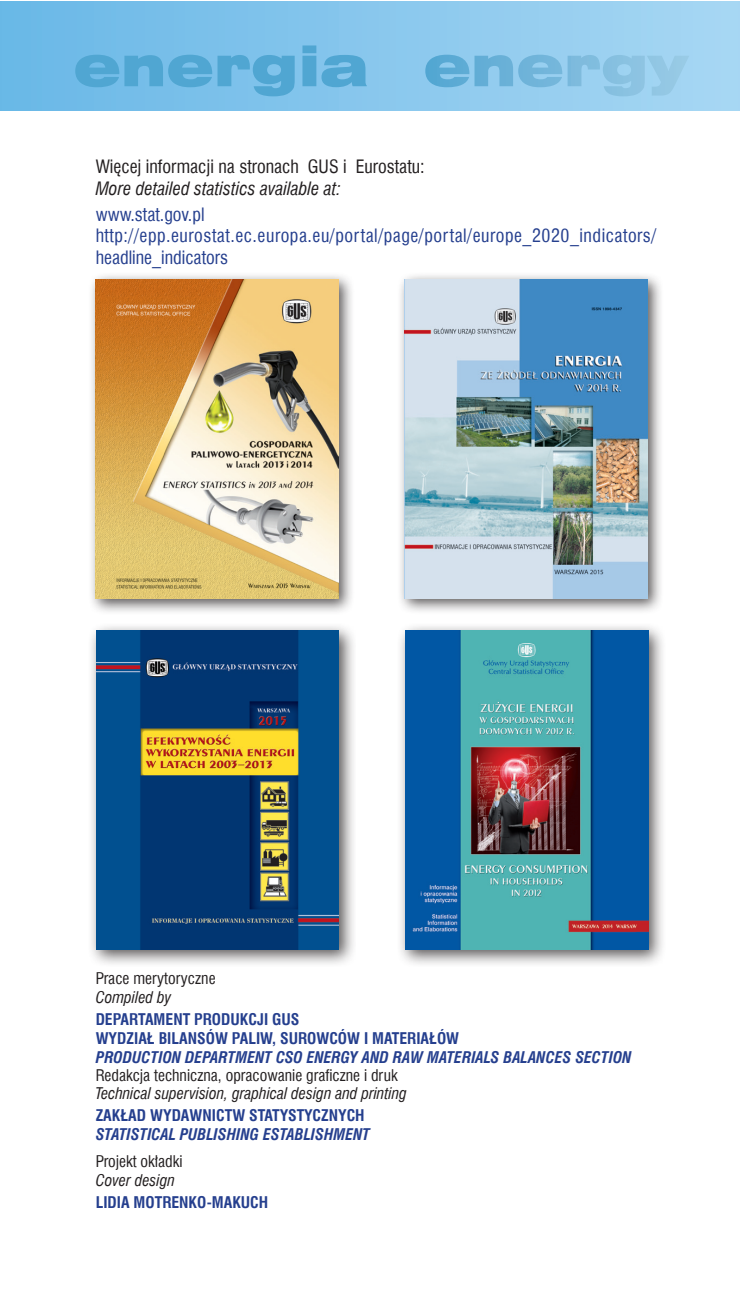
<style>
.page{position:relative;width:740px;height:1314px;background:#fff}
.page>*{position:absolute;margin:0;border:0;box-sizing:border-box;transform-origin:0 0}
.tyt{font:18px/21.6px "Swis 721 Cn EU";letter-spacing:.03em;color:#253f8e}
.tyt-2{font:18px "Swis 721 Cn EU";color:#231f20}
.tyt-3{font:italic 18px "Swis 721 Cn EU";color:#231f20}
.tyt-4{font:18px "Swis 721 Cn EU";color:#253f8e}
.tyt-5{font:italic 700 15.75px/18.9px "Swis 721 Cn EU";color:#253f8e}
.tyt-6{font:15.75px "Swis 721 Cn EU";color:#231f20}
.tyt-7{font:700 15.75px "Swis 721 Cn EU";color:#253f8e}
.tyt-8{font:italic 15.75px "Swis 721 Cn EU";color:#231f20}
.s1{font-style:normal}
</style>
<div class="page">
<div style="left:0;top:1px;width:740px;height:110px;background:linear-gradient(to right,#69b8e7,#a7d6f3)"></div>
<svg style="left:75px;top:45px;width:570px;height:51px;background:#77bce3"></svg>
<div style="left:87px;top:621px;width:269px;height:346px;background:#231f20;opacity:.75"></div>
<img style="left:96px;top:631px;width:243px;height:319px">
<div style="left:396px;top:621px;width:270px;height:346px;background:#231f20;opacity:.75"></div>
<img style="left:406px;top:631px;width:242px;height:319px">
<div style="left:88px;top:271px;width:266px;height:345px;background:#231f20;opacity:.75"></div>
<img style="left:96px;top:279px;width:242px;height:320px">
<div style="left:397px;top:272px;width:266px;height:343px;background:#231f20;opacity:.75"></div>
<img style="left:405px;top:280px;width:242px;height:319px">
<p class="tyt-2" style="left:96px;top:155px;width:330px">Więcej informacji na stronach GUS i Eurostatu:</p>
<p class="tyt-3" style="left:96px;top:177px;width:247px">More detailed statistics available at:</p>
<p class="tyt-4" style="left:96px;top:202px;width:110px">www.stat.gov.pl</p>
<p class="tyt" style="left:96px;top:225px;width:562px">http://epp.eurostat.ec.europa.eu/portal/page/portal/europe_2020_indicators/ headline_indicators</p>
<p class="tyt-6" style="left:96px;top:968px;width:121px">Prace merytoryczne</p>
<p class="tyt-8" style="left:96px;top:988px;width:77px">Compiled by</p>
<p class="tyt-7" style="left:96px;top:1010px;width:205px">DEPARTAMENT PRODUKCJI GUS</p>
<p class="tyt-5" style="left:96px;top:1029px;width:537px"><span class="s1">WYDZIAŁ BILANSÓW PALIW, SUROWCÓW I MATERIAŁÓW<br></span>PRODUCTION DEPARTMENT CSO ENERGY AND RAW MATERIALS BALANCES SECTION</p>
<p class="tyt-6" style="left:96px;top:1065px;width:304px">Redakcja techniczna, opracowanie graficzne i druk</p>
<p class="tyt-8" style="left:96px;top:1083px;width:313px">Technical supervision, graphical design and printing</p>
<p class="tyt-7" style="left:96px;top:1106px;width:270px">ZAKŁAD WYDAWNICTW STATYSTYCZNYCH</p>
<p class="tyt-5" style="left:96px;top:1125px;width:276px">STATISTICAL PUBLISHING ESTABLISHMENT</p>
<p class="tyt-6" style="left:96px;top:1151px;width:88px">Projekt okładki</p>
<p class="tyt-8" style="left:96px;top:1171px;width:81px">Cover design</p>
<p class="tyt-7" style="left:96px;top:1193px;width:174px">LIDIA MOTRENKO-MAKUCH</p>
</div>
